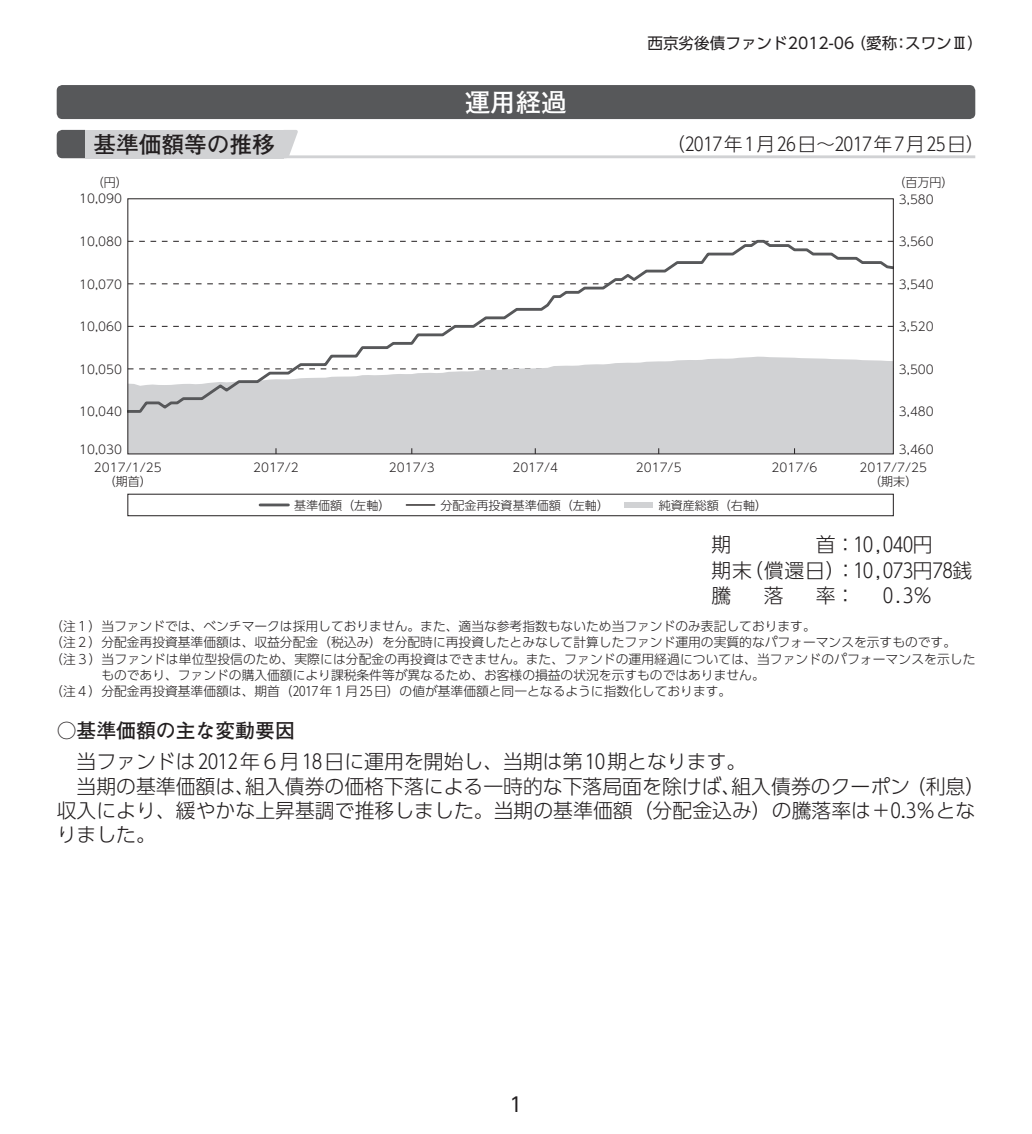
<style>
.page{position:relative;width:1032px;height:1134px;background:#fff}
.page>*{position:absolute;margin:0;border:0;box-sizing:border-box;transform-origin:0 0}
.t1{font:700 25.6px "Futo Go B101 Pro";color:#fff}
.t2{font:700 22.6px "Futo Go B101 Pro";color:#231f20}
.t3{font:300 19.8px/25.6px "UD Shin Go Pro";color:#231f20}
.t4{font:700 19.8px "Futo Go B101 Pro";color:#231f20}
.t5{font:19.8px "UD Shin Go Pro";color:#231f20}
.t6{font:300 18.4px "UD Shin Go Pro";color:#231f20}
.t7{font:15.6px "UD Shin Go Pro";color:#231f20}
.t8{font:300 12.8px "UD Shin Go Pro";color:#231f20}
.t9{font:300 12px/14.2px "UD Shin Go Pro";color:#231f20;text-align:center}
</style>
<div class="page">
<div style="left:57px;top:85px;width:918px;height:34px;background:#57585a;border-radius:6px"></div>
<hr style="left:85px;top:155px;width:890px;height:3px;background:#d1d2d4">
<svg style="left:57px;top:130px;width:28px;height:28px"></svg>
<div style="left:85px;top:130px;width:199px;height:28px;background:#d1d2d4"></div>
<svg style="left:284px;top:130px;width:14px;height:26px"></svg>
<div style="left:625px;top:502px;width:28px;height:6px;background:#d1d2d4"></div>
<hr style="left:260px;top:503px;width:28px;height:3px;background:#57585a">
<hr style="left:406px;top:504px;width:29px;height:2px;background:#231f20">
<div style="left:128px;top:494px;width:765px;height:22px;border:1px solid #231f20"></div>
<div style="left:130px;top:414px;width:761px;height:38px;background:#d1d2d4"></div>
<svg style="left:130px;top:239px;width:761px;height:175px"></svg>
<h1 class="t1" style="left:465px;top:82px;width:104px">運用経過</h1>
<p class="t7" style="left:647px;top:31px;width:337px">西京劣後債ファンド2012-06（愛称：スワンⅢ）</p>
<h2 class="t2" style="left:94px;top:126px;width:183px">基準価額等の推移</h2>
<h3 class="t6" style="left:667px;top:129px;width:319px">（2017年1月 26日～2017年 7月 25日）</h3>
<p class="t9" style="left:92px;top:175px;width:38px">（円）</p>
<p class="t9" style="left:893px;top:175px;width:62px">（百万円）</p>
<p class="t9" style="left:79px;top:191px;width:44px">10,090</p>
<p class="t9" style="left:899px;top:191px;width:36px">3,580</p>
<p class="t9" style="left:79px;top:234px;width:44px">10,080</p>
<p class="t9" style="left:899px;top:234px;width:36px">3,560</p>
<p class="t9" style="left:79px;top:276px;width:44px">10,070</p>
<p class="t9" style="left:899px;top:276px;width:36px">3,540</p>
<p class="t9" style="left:79px;top:319px;width:44px">10,060</p>
<p class="t9" style="left:899px;top:319px;width:36px">3,520</p>
<p class="t9" style="left:79px;top:361px;width:44px">10,050</p>
<p class="t9" style="left:899px;top:361px;width:36px">3,500</p>
<p class="t9" style="left:79px;top:404px;width:44px">10,040</p>
<p class="t9" style="left:899px;top:404px;width:36px">3,480</p>
<p class="t9" style="left:79px;top:442px;width:44px">10,030</p>
<p class="t9" style="left:899px;top:442px;width:36px">3,460</p>
<p class="t9" style="left:94px;top:460px;width:69px">2017/1/25（期首）</p>
<p class="t9" style="left:253px;top:460px;width:47px">2017/2</p>
<p class="t9" style="left:389px;top:460px;width:47px">2017/3</p>
<p class="t9" style="left:512px;top:460px;width:47px">2017/4</p>
<p class="t9" style="left:636px;top:460px;width:47px">2017/5</p>
<p class="t9" style="left:772px;top:460px;width:47px">2017/6</p>
<p class="t9" style="left:859px;top:460px;width:69px">2017/7/25（期末）</p>
<p class="t9" style="left:294px;top:498px;width:98px">基準価額（左軸）</p>
<p class="t9" style="left:440px;top:498px;width:170px">分配金再投資基準価額（左軸）</p>
<p class="t9" style="left:659px;top:498px;width:110px">純資産総額（右軸）</p>
<h3 class="t3" style="left:711px;top:531px;width:262px;text-indent:104px">首：10,040円<br>期末（償還日）：10,073円78銭騰</h3>
<h3 class="t3" style="left:711px;top:531px;width:21px">期</h3>
<h3 class="t3" style="left:764px;top:582px;width:21px">落</h3>
<h3 class="t3" style="left:816px;top:582px;width:41px">率：</h3>
<h3 class="t3" style="left:883px;top:582px;width:51px">0.3％</h3>
<p class="t8" style="left:50px;top:616px;width:767px">（注1）当ファンドでは、ベンチマークは採用しておりません。また、適当な参考指数もないため当ファンドのみ表記しております。</p>
<p class="t8" style="left:50px;top:632px;width:907px">（注2）分配金再投資基準価額は、収益分配金（税込み）を分配時に再投資したとみなして計算したファンド運用の実質的なパフォーマンスを示すものです。</p>
<p class="t8" style="left:50px;top:648px;width:927px">（注3）当ファンドは単位型投信のため、実際には分配金の再投資はできません。また、ファンドの運用経過については、当ファンドのパフォーマンスを示した</p>
<p class="t8" style="left:101px;top:665px;width:665px">ものであり、ファンドの購入価額により課税条件等が異なるため、お客様の損益の状況を示すものではありません。</p>
<p class="t8" style="left:50px;top:681px;width:682px">（注4）分配金再投資基準価額は、期首（2017年1月 25日）の値が基準価額と同一となるように指数化しております。</p>
<h3 class="t4" style="left:57px;top:715px;width:240px">○基準価額の主な変動要因</h3>
<h3 class="t3" style="left:77px;top:748px;width:671px">当ファンドは 2012年6月 18日に運用を開始し、当期は第 10期となります。</h3>
<h3 class="t3" style="left:77px;top:772px;width:910px">当期の基準価額は、組入債券の価格下落による一時的な下落局面を除けば、組入債券のクーポン（利息）</h3>
<h3 class="t3" style="left:57px;top:797px;width:920px">収入により、緩やかな上昇基調で推移しました。当期の基準価額（分配金込み）の騰落率は＋0.3％とな</h3>
<h3 class="t3" style="left:57px;top:821px;width:101px">りました。</h3>
<h3 class="t5" style="left:509px;top:1088px;width:15px">1</h3>
</div>
